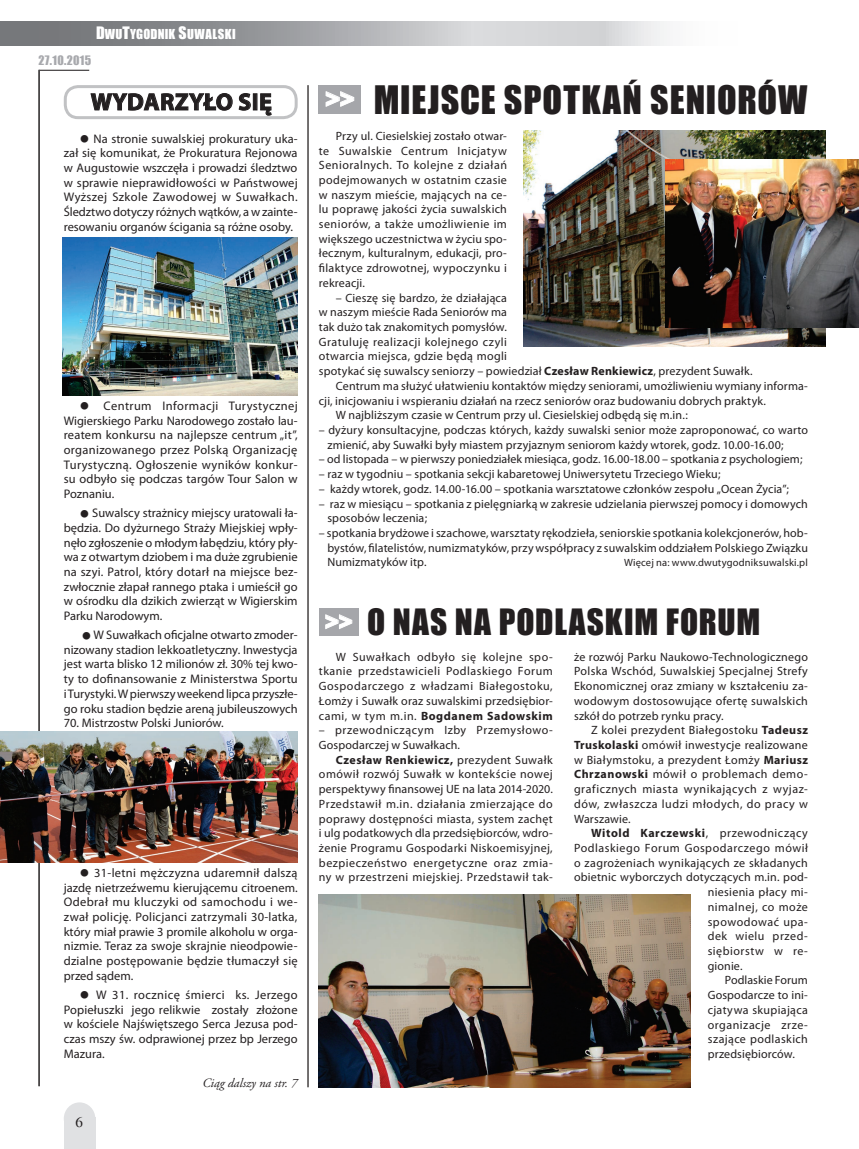
<style>
.page{position:relative;width:859px;height:1149px;background:#fff}
.page>*{position:absolute;margin:0;border:0;box-sizing:border-box;transform-origin:0 0}
._2_tytul_impact_22{font:36px "Impact";letter-spacing:.025em;color:#231f20}
._2_tytul_impact_22-2{font:33.3px "Impact";letter-spacing:.03em;color:#231f20}
.t1{font:29.55px "Impact";color:#fff;scale:.94 1}
.t2{font:27.9px "Impact";color:#fff;scale:.94 1}
._3_śródtytul{font:700 24px "Myriad Pro";letter-spacing:.02em;color:#231f20}
.t3{font:15px "Times";color:#231f20}
._4_podpis{font:italic 12.75px "Adobe Garamond Pro";color:#231f20}
.t4{font:12.6px "Impact";letter-spacing:.015em;color:#fff}
._6_wydarzenia{font:12.45px/14.7px "Myriad Pro";color:#231f20;text-align:justify}
._6_ramka{font:12px/14.7px "Myriad Pro";letter-spacing:.015em;color:#231f20;text-align:justify}
._6_ramka-2{font:12px "Myriad Pro";letter-spacing:.045em;color:#231f20}
._6_ramka-3{font:12px/14.7px "Myriad Pro";letter-spacing:.035em;color:#231f20}
._6_ramka-4{font:700 12px "Myriad Pro";letter-spacing:.045em;color:#231f20}
._6_ramka-5{font:12px "Myriad Pro";letter-spacing:.04em;color:#231f20}
.t5{font:12px "Impact";letter-spacing:.03em;color:#a8a9ad}
._6_ramka-6{font:10.5px "Myriad Pro";letter-spacing:.015em;color:#231f20}
.s1{font-size:15.75px}
.s2{font-weight:700}
.s3{font-weight:400}
</style>
<div class="page">
<hr style="left:39px;top:70px;width:1px;height:1015px;background:#231f20">
<hr style="left:39px;top:70px;width:50px;height:1px;background:#231f20">
<div style="left:64px;top:1101px;width:31px;height:33px;background:#e0e1e3;border-radius:50%"></div>
<div style="left:64px;top:1117px;width:31px;height:31px;background:#e0e1e3"></div>
<svg style="left:0;top:21px;width:667px;height:24px;background:#abadaf"></svg>
<hr style="left:307px;top:85px;width:2px;height:1001px;background:#080302">
<svg style="left:63px;top:85px;width:235px;height:33px"></svg>
<div style="left:319px;top:85px;width:42px;height:29px;background:#a5a6aa"></div>
<svg style="left:326px;top:91px;width:28px;height:15px"></svg>
<div style="left:319px;top:608px;width:40px;height:27px;background:#a5a6aa"></div>
<svg style="left:325px;top:614px;width:27px;height:14px"></svg>
<img style="left:524px;top:131px;width:301px;height:215px">
<img style="left:665px;top:159px;width:194px;height:168px">
<img style="left:319px;top:894px;width:372px;height:192px">
<img style="left:63px;top:238px;width:234px;height:157px">
<img style="left:0;top:731px;width:298px;height:130px">
<p class="t4" style="left:96px;top:25px;width:141px"><span class="s1">D</span>WU<span class="s1">T</span>YGODNIK <span class="s1">S</span>UWALSKI</p>
<p class="t5" style="left:38px;top:51px;width:54px">27.10.2015</p>
<p class="_3_śródtytul" style="left:91px;top:88px;width:183px">WYDARZYŁO SIĘ</p>
<p class="t1" style="left:325px;top:76px;width:33px">&gt;&gt;</p>
<p class="_2_tytul_impact_22" style="left:374px;top:71px;width:435px">MIEJSCE SPOTKAŃ SENIORÓW</p>
<p class="_6_wydarzenia" style="left:64px;top:131px;width:235px;text-indent:17px">■ Na stronie suwalskiej prokuratury uka&shy;zał się komunikat, że Prokuratura Rejonowa w Augustowie wszczęła i prowadzi śledztwo w sprawie nieprawidłowości w Państwowej Wyższej Szkole Zawodowej w Suwałkach.<br>Śledztwo dotyczy różnych wątków, a w zainte&shy;resowaniu organów ścigania są różne osoby.</p>
<p class="_6_wydarzenia" style="left:64px;top:398px;width:235px;text-indent:17px">■ Centrum Informacji Turystycznej Wigierskiego Parku Narodowego zostało lau&shy;reatem konkursu na najlepsze centrum „it”, organizowanego przez Polską Organizację Turystyczną. Ogłoszenie wyników konkur&shy;su odbyło się podczas targów Tour Salon w Poznaniu.</p>
<p class="_6_wydarzenia" style="left:64px;top:505px;width:235px;text-indent:17px">■ Suwalscy strażnicy miejscy uratowali ła&shy;będzia. Do dyżurnego Straży Miejskiej wpły&shy;nęło zgłoszenie o młodym łabędziu, który pły&shy;wa z otwartym dziobem i ma duże zgrubienie na szyi. Patrol, który dotarł na miejsce bez&shy;zwłocznie złapał rannego ptaka i umieścił go w ośrodku dla dzikich zwierząt w Wigierskim Parku Narodowym.</p>
<p class="_6_wydarzenia" style="left:64px;top:627px;width:235px;text-indent:19px">■ W Suwałkach oficjalne otwarto zmoder&shy;nizowany stadion lekkoatletyczny. Inwestycja jest warta blisko 12 milionów zł. 30% tej kwo&shy;ty to dofinansowanie z Ministerstwa Sportu i Turystyki. W pierwszy weekend lipca przyszłe&shy;go roku stadion będzie areną jubileuszowych</p>
<p class="_6_wydarzenia" style="left:64px;top:715px;width:162px">70. Mistrzostw Polski Juniorów.</p>
<p class="_6_wydarzenia" style="left:64px;top:865px;width:235px;text-indent:17px">■ 31-letni mężczyzna udaremnił dalszą jazdę nietrzeźwemu kierującemu citroenem.<br>Odebrał mu kluczyki od samochodu i we&shy;zwał policję. Policjanci zatrzymali 30-latka, który miał prawie 3 promile alkoholu w orga&shy;nizmie. Teraz za swoje skrajnie nieodpowie&shy;dzialne postępowanie będzie tłumaczył się przed sądem.</p>
<p class="_6_wydarzenia" style="left:64px;top:987px;width:235px;text-indent:17px">■ W 31. rocznicę śmierci ks. Jerzego Popiełuszki jego relikwie zostały złożone w kościele Najświętszego Serca Jezusa pod&shy;czas mszy św. odprawionej przez bp Jerzego Mazura.</p>
<p class="t3" style="left:75px;top:1113px;width:9px">6</p>
<p class="_4_podpis" style="left:202px;top:1074px;width:97px">Ciąg dalszy na str. 7</p>
<p class="_6_ramka" style="left:319px;top:129px;width:190px;text-indent:17px">Przy ul. Ciesielskiej zostało otwar&shy;te Suwalskie Centrum Inicjatyw Senioralnych. To kolejne z działań podejmowanych w ostatnim czasie w naszym mieście, mających na ce&shy;lu poprawę jakości życia suwalskich seniorów, a także umożliwienie im większego uczestnictwa w życiu spo&shy;łecznym, kulturalnym, edukacji, pro&shy;filaktyce zdrowotnej, wypoczynku i rekreacji.</p>
<p class="_6_ramka" style="left:319px;top:290px;width:435px;text-align:left;text-indent:17px">– Cieszę się bardzo, że działająca<br>w naszym mieście Rada Seniorów ma<br>tak dużo tak znakomitych pomysłów.<br>Gratuluję realizacji kolejnego czyli<br>otwarcia miejsca, gdzie będą mogli<br>spotykać się suwalscy seniorzy – powiedział <span class="s2">Czesław Renkiewicz</span>, prezydent Suwałk.</p>
<p class="_6_ramka" style="left:319px;top:378px;width:490px;text-indent:17px">Centrum ma służyć ułatwieniu kontaktów między seniorami, umożliwieniu wymiany informa&shy;cji, inicjowaniu i wspieraniu działań na rzecz seniorów oraz budowaniu dobrych praktyk.</p>
<p class="_6_ramka" style="left:336px;top:408px;width:353px">W najbliższym czasie w Centrum przy ul. Ciesielskiej odbędą się m.in.:</p>
<p class="_6_ramka" style="left:327px;top:423px;width:482px;text-indent:-9px">– dyżury konsultacyjne, podczas których, każdy suwalski senior może zaproponować, co warto zmienić, aby Suwałki były miastem przyjaznym seniorom każdy wtorek, godz. 10.00-16.00;</p>
<p class="_6_ramka" style="left:319px;top:452px;width:485px">– od listopada – w pierwszy poniedziałek miesiąca, godz. 16.00-18.00 – spotkania z psychologiem;</p>
<p class="_6_ramka" style="left:319px;top:467px;width:403px">– raz w tygodniu – spotkania sekcji kabaretowej Uniwersytetu Trzeciego Wieku;</p>
<p class="_6_ramka" style="left:319px;top:481px;width:472px">– każdy wtorek, godz. 14.00-16.00 – spotkania warsztatowe członków zespołu „Ocean Życia”;</p>
<p class="_6_ramka" style="left:327px;top:496px;width:482px;text-indent:-9px">– raz w miesiącu – spotkania z pielęgniarką w zakresie udzielania pierwszej pomocy i domowych sposobów leczenia;</p>
<p class="_6_ramka" style="left:327px;top:525px;width:482px;text-indent:-9px">– spotkania brydżowe i szachowe, warsztaty rękodzieła, seniorskie spotkania kolekcjonerów, hob&shy;bystów, filatelistów, numizmatyków, przy współpracy z suwalskim oddziałem Polskiego Związku Numizmatyków itp.</p>
<p class="_6_ramka-6" style="left:624px;top:557px;width:185px">Więcej na: www.dwutygodniksuwalski.pl</p>
<p class="t2" style="left:325px;top:600px;width:31px">&gt;&gt;</p>
<p class="_2_tytul_impact_22-2" style="left:367px;top:595px;width:394px">O NAS NA PODLASKIM FORUM</p>
<p class="_6_ramka" style="left:319px;top:649px;width:235px;text-indent:17px">W Suwałkach odbyło się kolejne spo&shy;tkanie przedstawicieli Podlaskiego Forum Gospodarczego z władzami Białegostoku, Łomży i Suwałk oraz suwalskimi przedsiębior&shy;cami, w tym m.in. <span class="s2">Bogdanem Sadowskim</span></p>
<p class="_6_ramka-3" style="left:319px;top:723px;width:235px">– przewodniczącym Izby Przemysłowo-<br>Gospodarczej w Suwałkach.</p>
<p class="_6_ramka" style="left:319px;top:752px;width:235px;text-indent:17px"><span class="s2">Czesław Renkiewicz,</span> prezydent Suwałk omówił rozwój Suwałk w kontekście nowej perspektywy finansowej UE na lata 2014-2020.<br>Przedstawił m.in. działania zmierzające do poprawy dostępności miasta, system zachęt i ulg podatkowych dla przedsiębiorców, wdro&shy;żenie Programu Gospodarki Niskoemisyjnej, bezpieczeństwo energetyczne oraz zmia&shy;ny w przestrzeni miejskiej. Przedstawił tak-</p>
<p class="_6_ramka" style="left:574px;top:649px;width:235px">że rozwój Parku Naukowo-Technologicznego Polska Wschód, Suwalskiej Specjalnej Strefy Ekonomicznej oraz zmiany w kształceniu za&shy;wodowym dostosowujące ofertę suwalskich szkół do potrzeb rynku pracy.</p>
<p class="_6_ramka" style="left:574px;top:723px;width:235px;text-indent:17px">Z kolei prezydent Białegostoku <span class="s2">Tadeusz Truskolaski</span> omówił inwestycje realizowane w Białymstoku, a prezydent Łomży <span class="s2">Mariusz Chrzanowski</span> mówił o problemach demo&shy;graficznych miasta wynikających z wyjaz&shy;dów, zwłaszcza ludzi młodych, do pracy w Warszawie.</p>
<p class="_6_ramka-4" style="left:591px;top:826px;width:218px">Witold Karczewski<span class="s3">, przewodniczący</span></p>
<p class="_6_ramka-2" style="left:574px;top:841px;width:235px">Podlaskiego Forum Gospodarczego mówił</p>
<p class="_6_ramka" style="left:574px;top:855px;width:235px">o zagrożeniach wynikających ze składanych</p>
<p class="_6_ramka" style="left:574px;top:870px;width:235px">obietnic wyborczych dotyczących m.in. pod-</p>
<p class="_6_ramka" style="left:708px;top:884px;width:102px">niesienia płacy mi-</p>
<p class="_6_ramka-5" style="left:708px;top:900px;width:102px">nimalnej, co może</p>
<p class="_6_ramka-5" style="left:708px;top:914px;width:102px">spowodować upa-</p>
<p class="_6_ramka-2" style="left:708px;top:929px;width:102px">dek wielu przed-</p>
<p class="_6_ramka-2" style="left:708px;top:944px;width:102px">siębiorstw w re-</p>
<p class="_6_ramka" style="left:708px;top:958px;width:36px">gionie.</p>
<p class="_6_ramka" style="left:708px;top:972px;width:102px;text-indent:17px">Podlaskie Forum Gospodarcze to ini&shy;cjatywa skupiająca organizacje zrze&shy;szające podlaskich przedsiębiorców.</p>
</div>
